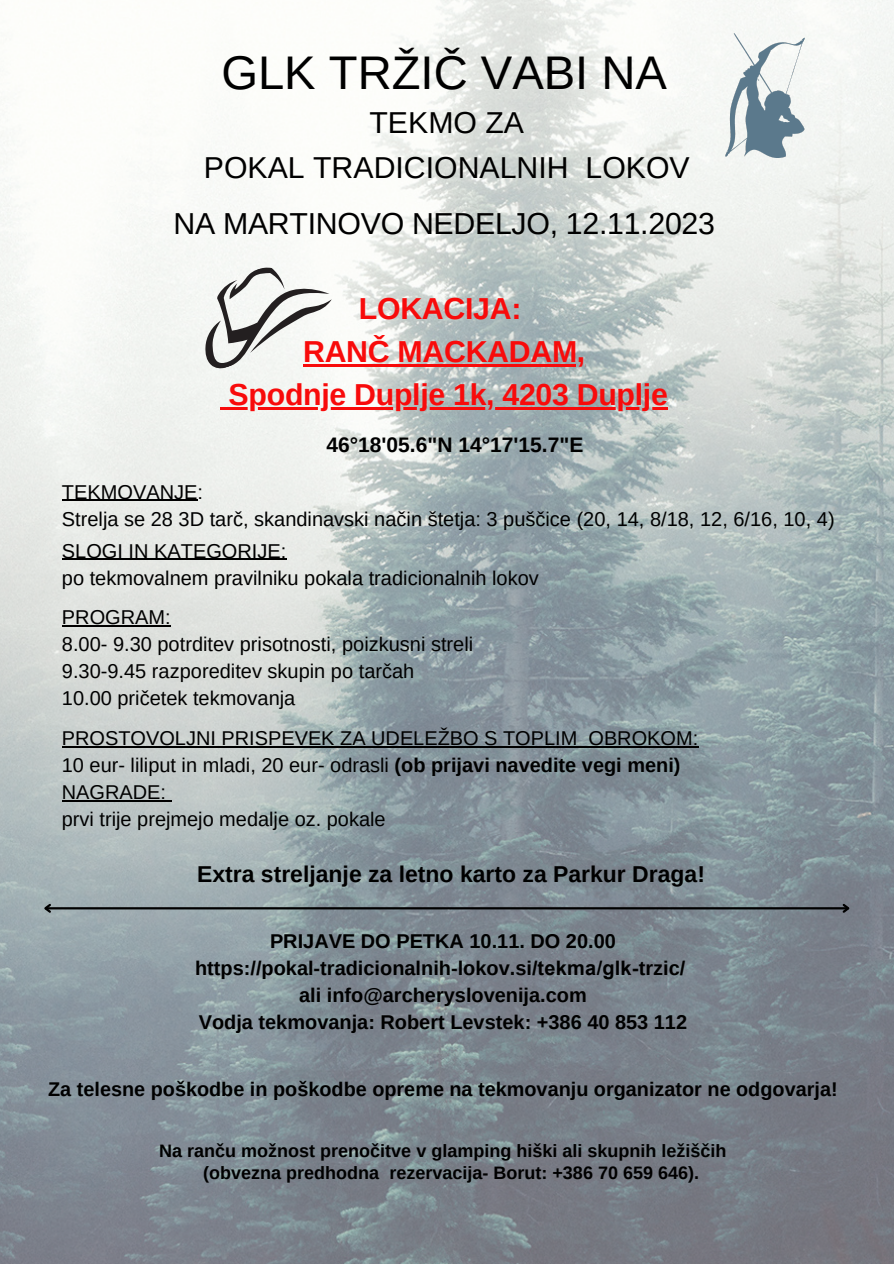
<style>
.page{position:relative;width:894px;height:1264px;background:#fff}
.page>*{position:absolute;margin:0;border:0;box-sizing:border-box;transform-origin:0 0}
.t1{font:47.1px "Arimo";color:#000}
.t2{font:30.3px "Arimo";color:#000}
.t3{font:700 30.3px "Arimo";letter-spacing:-.01em;color:#f80b0b}
.t4{font:700 22.95px "Arimo";color:#000}
.t5{font:700 21px "Arimo";color:#000}
.t6{font:19.95px "Arimo";color:#000}
.t7{font:700 19.95px "Arimo";color:#000}
.t8{font:700 19.8px "Arimo";color:#000}
.t9{font:700 18px "Arimo";color:#000}
.s1{font-weight:700}
.s2{font-family:"Arial"}
</style>
<div class="page">
<img style="left:0;top:0;width:893px;height:1263px">
<hr style="left:303px;top:364px;width:282px;height:2px;background:#f80b0b">
<svg style="left:220px;top:407px;width:8px;height:2px"></svg>
<hr style="left:228px;top:407px;width:439px;height:2px;background:#f80b0b">
<svg style="left:185px;top:254px;width:156px;height:119px"></svg>
<hr style="left:62px;top:558px;width:224px;height:2px;background:#000">
<hr style="left:62px;top:500px;width:135px;height:1px;background:#000">
<hr style="left:62px;top:625px;width:109px;height:1px;background:#000">
<hr style="left:62px;top:746px;width:636px;height:1px;background:#000">
<hr style="left:62px;top:800px;width:104px;height:1px;background:#000">
<img style="left:725px;top:34px;width:79px;height:123px">
<hr style="left:45px;top:907px;width:803px;height:2px;background:#000">
<svg style="left:42px;top:901px;width:11px;height:13px"></svg>
<svg style="left:840px;top:901px;width:11px;height:13px"></svg>
<p class="t1" style="left:221px;top:47px;width:447px">GLK TRŽIČ VABI NA</p>
<p class="t2" style="left:369px;top:106px;width:156px">TEKMO ZA</p>
<p class="t2" style="left:204px;top:151px;width:487px">POKAL TRADICIONALNIH LOKOV</p>
<p class="t2" style="left:173px;top:206px;width:543px">NA MARTINOVO NEDELJO, 12.11.2023</p>
<p class="t3" style="left:359px;top:292px;width:164px">LOKACIJA:</p>
<p class="t3" style="left:303px;top:334px;width:284px">RANČ MACKADAM,</p>
<p class="t3" style="left:228px;top:377px;width:440px">Spodnje Duplje 1k, 4203 Duplje</p>
<p class="t5" style="left:326px;top:432px;width:258px">46°18'05.6"N 14°17'15.7"E</p>
<p class="t6" style="left:62px;top:480px;width:143px">TEKMOVANJE:</p>
<p class="t6" style="left:62px;top:507px;width:774px">Strelja se 28 3D tarč, skandinavski način štetja: 3 puščice (20, 14, 8/18, 12, 6/16, 10, 4)</p>
<p class="t6" style="left:62px;top:539px;width:226px">SLOGI IN KATEGORIJE:</p>
<p class="t6" style="left:62px;top:566px;width:478px">po tekmovalnem pravilniku pokala tradicionalnih lokov</p>
<p class="t6" style="left:62px;top:606px;width:110px">PROGRAM:</p>
<p class="t6" style="left:62px;top:633px;width:413px">8.00- 9.30 potrditev prisotnosti, poizkusni streli</p>
<p class="t6" style="left:62px;top:660px;width:354px">9.30-9.45 razporeditev skupin po tarčah</p>
<p class="t6" style="left:62px;top:687px;width:235px">10.00 pričetek tekmovanja</p>
<p class="t6" style="left:62px;top:727px;width:637px">PROSTOVOLJNI PRISPEVEK ZA UDELEŽBO S TOPLIM OBROKOM:</p>
<p class="t6" style="left:62px;top:754px;width:620px">10 eur- liliput in mladi, 20 eur- odrasli <span class="s1">(ob prijavi navedite vegi meni)</span></p>
<p class="t6" style="left:62px;top:781px;width:106px">NAGRADE:</p>
<p class="t6" style="left:62px;top:808px;width:325px">prvi trije prejmejo medalje oz. pokale</p>
<p class="t4" style="left:197px;top:861px;width:509px">Extra streljanje za letno karto za Parkur Draga!</p>
<p class="t7" style="left:270px;top:929px;width:347px">PRIJAVE DO PETKA 10.11. DO 20.00</p>
<p class="t7" style="left:195px;top:957px;width:491px">https://pokal-tradicionalnih-lokov.si/<span class="s2">tekma/glk-</span>trzic/</p>
<p class="t7" style="left:299px;top:983px;width:289px">ali info@archeryslovenija.com</p>
<p class="t7" style="left:199px;top:1010px;width:490px">Vodja tekmovanja: Robert Levstek: +386 40 853 112</p>
<p class="t8" style="left:48px;top:1078px;width:790px">Za telesne poškodbe in poškodbe opreme na tekmovanju organizator ne odgovarja!</p>
<p class="t9" style="left:159px;top:1141px;width:568px">Na ranču možnost prenočitve v glamping hiški ali skupnih ležiščih</p>
<p class="t9" style="left:203px;top:1162px;width:497px">(obvezna predhodna rezervacija- Borut: +386 70 659 646).</p>
</div>
